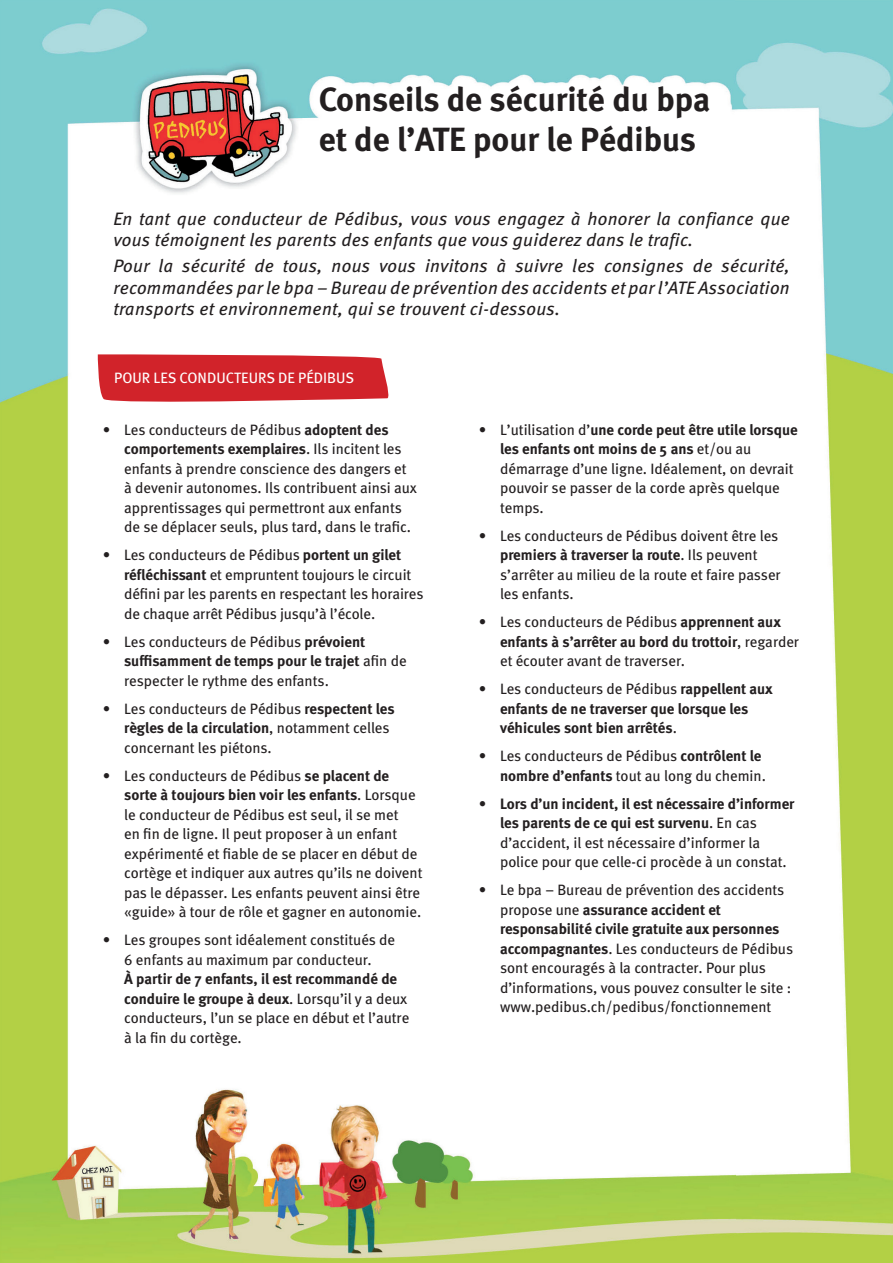
<style>
.page{position:relative;width:893px;height:1263px;background:#fff}
.page>*{position:absolute;margin:0;border:0;box-sizing:border-box;transform-origin:0 0}
.t1{font:700 33.45px/40.2px "Meta";color:#231f20}
.t2{font:italic 18px/21.6px "Meta";letter-spacing:.02em;color:#231f20}
.t3{font:15px/19.5px "Meta";color:#231f20}
.t4{font:700 15px/19.5px "Meta";color:#231f20}
.t5{font:15px "Meta";color:#fff}
.s1{font-weight:700}
.s2{font-weight:400}
</style>
<div class="page">
<img style="left:0;top:0;width:893px;height:1263px">
<svg style="left:98px;top:354px;width:294px;height:51px;background:#d74147"></svg>
<h1 class="t1" style="left:319px;top:79px;width:393px">Conseils de sécurité du bpa et de l’ATE pour le Pédibus</h1>
<p class="t2" style="left:113px;top:207px;width:678px">En tant que conducteur de Pédibus, vous vous engagez à honorer la confiance que vous témoignent les parents des enfants que vous guiderez dans le trafic.</p>
<p class="t2" style="left:113px;top:255px;width:678px;text-align:justify">Pour la sécurité de tous, nous vous invitons à suivre les consignes de sécurité, recommandées par le bpa – Bureau de prévention des accidents et par l’ATE Association transports et environnement, qui se trouvent ci-dessous.</p>
<p class="t5" style="left:114px;top:369px;width:241px">POUR LES CONDUCTEURS DE PÉDIBUS</p>
<p class="t3" style="left:124px;top:420px;width:294px;text-indent:-21px">• Les conducteurs de Pédibus <span class="s1">adoptent des comportements exemplaires</span>. Ils incitent les enfants à prendre conscience des dangers et à devenir autonomes. Ils contribuent ainsi aux apprentissages qui permettront aux enfants de se déplacer seuls, plus tard, dans le trafic.</p>
<p class="t3" style="left:124px;top:545px;width:301px;text-indent:-21px">• Les conducteurs de Pédibus <span class="s1">portent un gilet réfléchissant</span> et empruntent toujours le circuit défini par les parents en respectant les horaires de chaque arrêt Pédibus jusqu’à l’école.</p>
<p class="t3" style="left:124px;top:632px;width:284px;text-indent:-21px">• Les conducteurs de Pédibus <span class="s1">prévoient suffisamment de temps pour le trajet</span> afin de respecter le rythme des enfants.</p>
<p class="t3" style="left:124px;top:699px;width:272px;text-indent:-21px">• Les conducteurs de Pédibus <span class="s1">respectent les règles de la circulation</span>, notamment celles concernant les piétons.</p>
<p class="t3" style="left:124px;top:766px;width:300px;text-indent:-21px">• Les conducteurs de Pédibus <span class="s1">se placent de sorte à toujours bien voir les enfants</span>. Lorsque le conducteur de Pédibus est seul, il se met<br>en fin de ligne. Il peut proposer à un enfant expérimenté et fiable de se placer en début de cortège et indiquer aux autres qu’ils ne doivent pas le dépasser. Les enfants peuvent ainsi être «guide» à tour de rôle et gagner en autonomie.</p>
<p class="t3" style="left:103px;top:930px;width:294px;text-align:center">• Les groupes sont idéalement constitués de<br>6 enfants au maximum par conducteur.</p>
<p class="t3" style="left:124px;top:969px;width:287px"><span class="s1">À partir de 7 enfants, il est recommandé de conduire le groupe à deux</span>. Lorsqu’il y a deux conducteurs, l’un se place en début et l’autre à la fin du cortège.</p>
<p class="t3" style="left:500px;top:420px;width:299px;text-indent:-21px">• L’utilisation d’<span class="s1">une corde peut être utile lorsque les enfants ont moins de 5 ans</span> et/ou au démarrage d’une ligne. Idéalement, on devrait pouvoir se passer de la corde après quelque temps.</p>
<p class="t3" style="left:500px;top:526px;width:282px;text-indent:-21px">• Les conducteurs de Pédibus doivent être les <span class="s1">premiers à traverser la route</span>. Ils peuvent s’arrêter au milieu de la route et faire passer les enfants.</p>
<p class="t3" style="left:500px;top:612px;width:300px;text-indent:-21px">• Les conducteurs de Pédibus <span class="s1">apprennent aux enfants à s’arrêter au bord du trottoir</span>, regarder et écouter avant de traverser.</p>
<p class="t4" style="left:500px;top:679px;width:274px;text-indent:-21px"><span class="s2">• Les conducteurs de Pédibus</span> rappellent aux enfants de ne traverser que lorsque les véhicules sont bien arrêtés<span class="s2">.</span></p>
<p class="t3" style="left:479px;top:746px;width:289px;text-align:right">• Les conducteurs de Pédibus <span class="s1">contrôlent le nombre d’enfants</span> tout au long du chemin.</p>
<p class="t3" style="left:500px;top:794px;width:296px;text-indent:-21px">• <span class="s1">Lors d’un incident, il est nécessaire d’informer les parents de ce qui est survenu</span>. En cas d’accident, il est nécessaire d’informer la police pour que celle-ci procède à un constat.</p>
<p class="t3" style="left:500px;top:880px;width:295px;text-indent:-21px">• Le bpa – Bureau de prévention des accidents propose une <span class="s1">assurance accident et responsabilité civile gratuite aux personnes accompagnantes</span>. Les conducteurs de Pédibus sont encouragés à la contracter. Pour plus d’informations, vous pouvez consulter le site : www.pedibus.ch/pedibus/fonctionnement</p>
</div>
